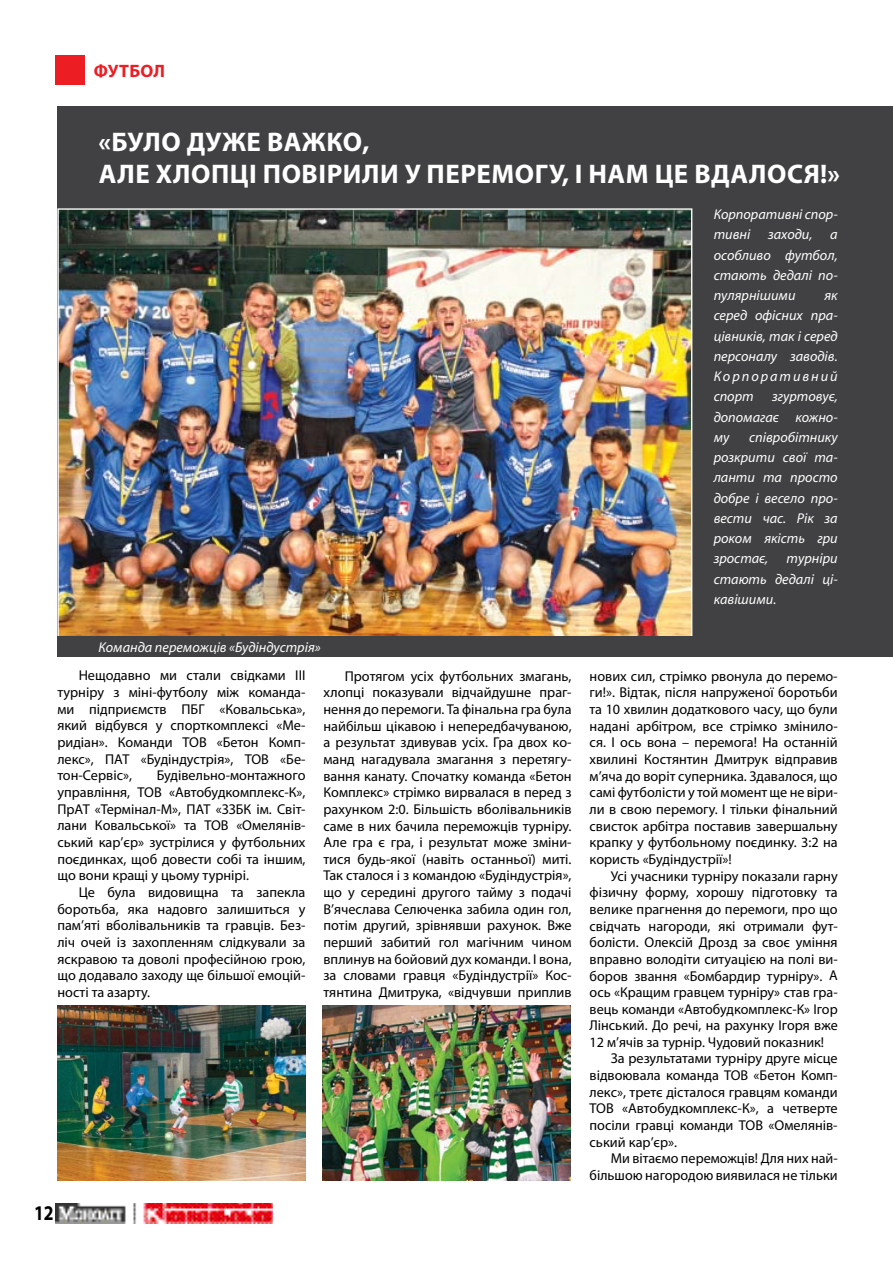
<style>
.page{position:relative;width:893px;height:1263px;background:#fff}
.page>*{position:absolute;margin:0;border:0;box-sizing:border-box;transform-origin:0 0}
.t1{font:700 27px/32.4px "Myriad Pro";letter-spacing:.02em;color:#fff}
.t2{font:700 21px "Myriad Pro";color:#000;scale:.84 1}
.t3{font:700 18px "Myriad Pro";letter-spacing:.015em;color:#ed1d24}
.t4{font:14.25px/16.6px "Myriad Pro";color:#000;text-align:justify}
.t5{font:italic 14.25px/20.2px "Myriad Pro";color:#fff;text-align:justify}
</style>
<div class="page">
<div style="left:55px;top:55px;width:30px;height:30px;background:#ed1d24"></div>
<div style="left:57px;top:106px;width:836px;height:550px;background:#414042"></div>
<img style="left:55px;top:1204px;width:217px;height:19px">
<img style="left:59px;top:210px;width:631px;height:426px">
<img style="left:57px;top:1006px;width:249px;height:174px">
<img style="left:322px;top:1006px;width:248px;height:174px">
<p class="t3" style="left:94px;top:59px;width:73px">ФУТБОЛ</p>
<h1 class="t1" style="left:99px;top:125px;width:48px">«Було</h1>
<h1 class="t1" style="left:99px;top:125px;width:743px;text-indent:88px">дуже важко,<br>але хлопці повірили у перемогу, і нам це вдалося!»</h1>
<p class="t5" style="left:714px;top:204px;width:126px">Корпоративні спор&shy;тивні</p>
<p class="t5" style="left:768px;top:224px;width:46px">заходи,</p>
<p class="t5" style="left:714px;top:224px;width:126px;text-indent:117px">а особливо футбол, стають дедалі по&shy;пулярнішими</p>
<p class="t5" style="left:714px;top:285px;width:126px;text-indent:111px">як серед офісних пра&shy;цівників, так і серед персоналу заводів.<br>Корпоративний спорт</p>
<p class="t5" style="left:714px;top:386px;width:126px;text-indent:58px">згуртовує, допомагає кожно&shy;му</p>
<p class="t5" style="left:714px;top:427px;width:126px;text-indent:35px">співробітнику розкрити свої та&shy;ланти та просто добре і весело про&shy;вести час. Рік за роком якість гри зростає,</p>
<p class="t5" style="left:714px;top:548px;width:126px;text-indent:73px">турніри стають дедалі ці&shy;кавішими.</p>
<p class="t5" style="left:99px;top:637px;width:224px">Команда переможців «Будіндустрія»</p>
<p class="t4" style="left:57px;top:667px;width:250px;text-indent:21px">Нещодавно ми стали свідками III турніру з міні-футболу між команда&shy;ми підприємств ПБГ «Ковальська», який відбувся у спорткомплексі «Ме&shy;ридіан». Команди ТОВ «Бетон Комп&shy;лекс», ПАТ «Будіндустрія», ТОВ «Бе&shy;тон-Сервіс»,</p>
<p class="t4" style="left:57px;top:767px;width:250px;text-indent:99px">Будівельно-монтажного управління, ТОВ «Автобудкомплекс-К», ПрАТ «Термінал-М», ПАТ «ЗЗБК ім. Світ&shy;лани Ковальської» та ТОВ «Омелянів&shy;ський кар’єр» зустрілися у футбольних поєдинках, щоб довести собі та іншим, що вони кращі у цьому турнірі.</p>
<p class="t4" style="left:57px;top:884px;width:250px;text-indent:21px">Це була видовищна та запекла боротьба, яка надовго залишиться у пам’яті вболівальників та гравців. Без&shy;ліч очей із захопленням слідкували за яскравою та доволі професійною грою, що додавало заходу ще більшої емоцій&shy;ності та азарту.</p>
<h2 class="t2" style="left:34px;top:1200px;width:25px">12</h2>
<p class="t4" style="left:323px;top:667px;width:250px;text-indent:21px">Протягом усіх футбольних змагань, хлопці показували відчайдушне праг&shy;нення до перемоги. Та фінальна гра була найбільш цікавою і непередбачуваною, а результат здивував усіх. Гра двох ко&shy;манд нагадувала змагання з перетягу&shy;вання канату. Спочатку команда «Бетон Комплекс» стрімко вирвалася в перед з рахунком 2:0. Більшість вболівальників саме в них бачила переможців турніру.<br>Але гра є гра, і результат може зміни&shy;тися будь-якої (навіть останньої) миті.<br>Так сталося і з командою «Будіндустрія», що у середині другого тайму з подачі В’ячеслава Селюченка забила один гол, потім другий, зрівнявши рахунок. Вже перший забитий гол магічним чином вплинув на бойовий дух команди. І вона, за словами гравця «Будіндустрії» Кос&shy;тянтина Дмитрука, «відчувши приплив</p>
<p class="t4" style="left:590px;top:667px;width:250px">нових сил, стрімко рвонула до перемо&shy;ги!». Відтак, після напруженої боротьби та 10 хвилин додаткового часу, що були надані арбітром, все стрімко змінило&shy;ся. І ось вона – перемога! На останній хвилині Костянтин Дмитрук відправив м’яча до воріт суперника. Здавалося, що самі футболісти у той момент ще не віри&shy;ли в свою перемогу. І тільки фінальний свисток арбітра поставив завершальну крапку у футбольному поєдинку. 3:2 на користь «Будіндустрії»!</p>
<p class="t4" style="left:611px;top:867px;width:228px">Усі учасники турніру показали гарну</p>
<p class="t4" style="left:590px;top:884px;width:250px">фізичну форму, хорошу підготовку та</p>
<p class="t4" style="left:590px;top:900px;width:250px">велике прагнення до перемоги, про що</p>
<p class="t4" style="left:590px;top:917px;width:250px">свідчать нагороди, які отримали фут-</p>
<p class="t4" style="left:590px;top:934px;width:250px">болісти. Олексій Дрозд за своє уміння</p>
<p class="t4" style="left:590px;top:950px;width:250px">вправно володіти ситуацією на полі ви-</p>
<p class="t4" style="left:590px;top:967px;width:250px">боров звання «Бомбардир турніру». А</p>
<p class="t4" style="left:590px;top:983px;width:250px">ось «Кращим гравцем турніру» став гра-</p>
<p class="t4" style="left:590px;top:1000px;width:250px">вець команди «Автобудкомплекс-К» Ігор</p>
<p class="t4" style="left:590px;top:1017px;width:250px">Лінський. До речі, на рахунку Ігоря вже</p>
<p class="t4" style="left:590px;top:1033px;width:236px">12 м’ячів за турнір. Чудовий показник!</p>
<p class="t4" style="left:611px;top:1050px;width:228px">За результатами турніру друге місце</p>
<p class="t4" style="left:590px;top:1067px;width:250px">відвоювала команда ТОВ «Бетон Комп-</p>
<p class="t4" style="left:590px;top:1083px;width:250px">лекс», третє дісталося гравцям команди</p>
<p class="t4" style="left:590px;top:1100px;width:250px">ТОВ «Автобудкомплекс-К», а четверте</p>
<p class="t4" style="left:590px;top:1117px;width:250px">посіли гравці команди ТОВ «Омелянів-</p>
<p class="t4" style="left:590px;top:1133px;width:89px">ський кар’єр».</p>
<p class="t4" style="left:611px;top:1150px;width:228px">Ми вітаємо переможців! Для них най-</p>
<p class="t4" style="left:590px;top:1167px;width:250px">більшою нагородою виявилася не тільки</p>
</div>
